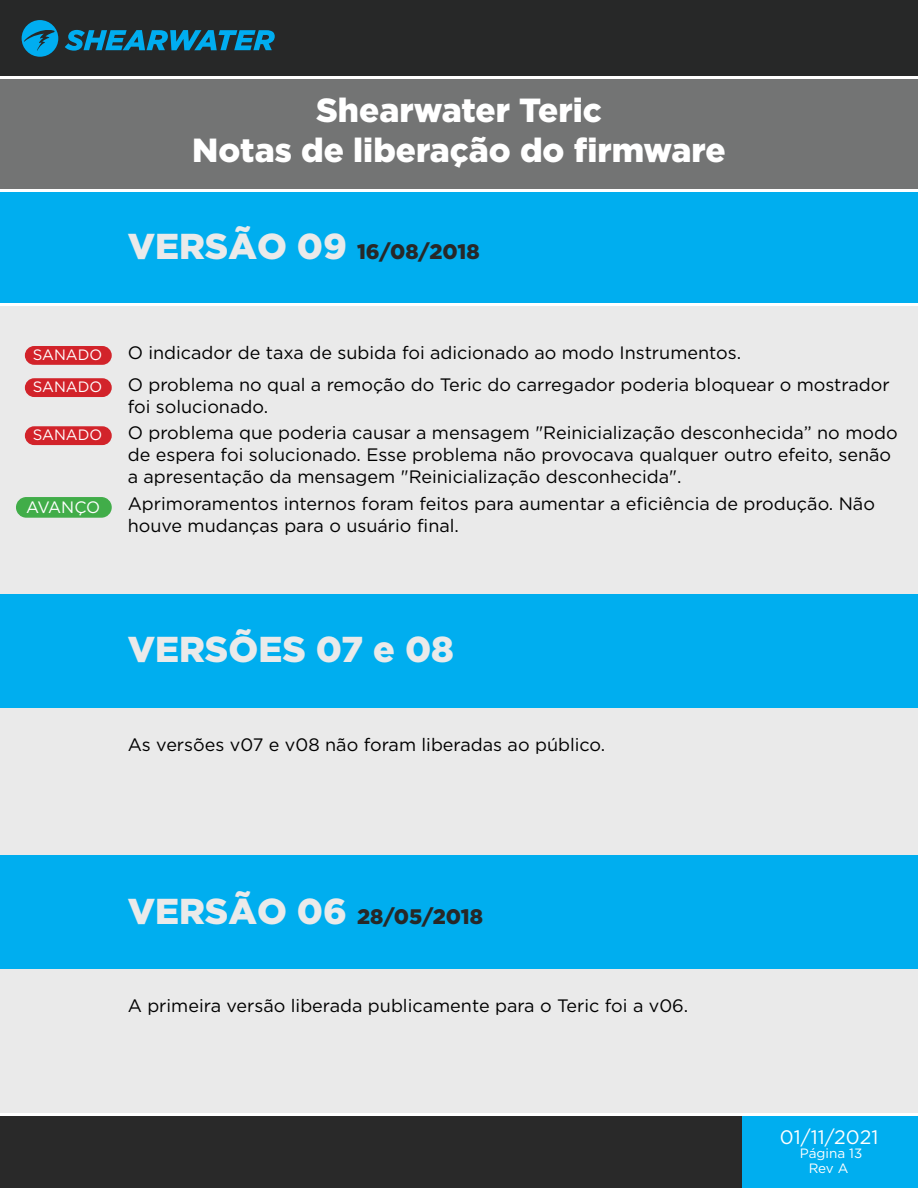
<style>
.page{position:relative;width:918px;height:1188px;background:#fff}
.page>*{position:absolute;margin:0;border:0;box-sizing:border-box;transform-origin:0 0}
.t1{font:900 36px "Gotham HTF";color:#eaeaea}
.t2{font:900 33.45px/40.2px "Gotham HTF";color:#fff;text-align:center}
.t3{font:900 21px "Gotham HTF";color:#272828}
.t4{font:19.5px "Gotham HTF";color:#fff}
.t5{font:18px/21.6px "Gotham HTF";color:#000}
.t6{font:16.5px "Gotham";letter-spacing:-.02em;color:#fff}
.t7{font:15px/32.2px "Gotham HTF";color:#fff}
.t8{font:13.5px "Gotham HTF";color:#fff}
.s1{font-size:36px;color:#eaeaea}
</style>
<div class="page">
<div style="left:0;top:0;width:918px;height:77px;background:#272828"></div>
<div style="left:0;top:1114px;width:918px;height:74px;background:#292929"></div>
<div style="left:0;top:305px;width:918px;height:809px;background:#eaeaea"></div>
<svg style="left:65px;top:30px;width:210px;height:21px"></svg>
<svg style="left:22px;top:20px;width:36px;height:37px"></svg>
<div style="left:0;top:191px;width:918px;height:114px;background:#00aeef"></div>
<div style="left:0;top:77px;width:918px;height:114px;background:#737474"></div>
<div style="left:742px;top:1114px;width:176px;height:74px;background:#00aeef"></div>
<hr style="left:0;top:76px;width:918px;height:3px;background:#fff">
<hr style="left:0;top:189px;width:918px;height:3px;background:#fff">
<hr style="left:0;top:303px;width:918px;height:3px;background:#fff">
<hr style="left:0;top:1113px;width:918px;height:3px;background:#fff">
<div style="left:0;top:594px;width:918px;height:114px;background:#00aeef"></div>
<div style="left:0;top:855px;width:918px;height:114px;background:#00aeef"></div>
<div style="left:17px;top:498px;width:94px;height:19px;background:#41ad49;border-radius:10px"></div>
<div style="left:16px;top:497px;width:96px;height:21px;border:2px solid #41ad49;border-radius:10px"></div>
<div style="left:26px;top:347px;width:85px;height:17px;background:#d2232a;border-radius:9px"></div>
<div style="left:25px;top:346px;width:87px;height:19px;border:2px solid #d2232a;border-radius:9px"></div>
<div style="left:26px;top:379px;width:85px;height:17px;background:#d2232a;border-radius:9px"></div>
<div style="left:25px;top:378px;width:87px;height:19px;border:2px solid #d2232a;border-radius:9px"></div>
<div style="left:26px;top:427px;width:85px;height:17px;background:#d2232a;border-radius:9px"></div>
<div style="left:25px;top:426px;width:87px;height:19px;border:2px solid #d2232a;border-radius:9px"></div>
<h2 class="t2" style="left:192px;top:89px;width:535px">Shearwater Teric<br>Notas de liberação do firmware</h2>
<p class="t3" style="left:128px;top:240px;width:353px"><span class="s1">VERSÃO 09</span> 16/08/2018</p>
<p class="t7" style="left:33px;top:338px;width:71px">SANADO<br>SANADO</p>
<p class="t7" style="left:33px;top:419px;width:71px">SANADO</p>
<p class="t6" style="left:26px;top:497px;width:76px">AVANÇO</p>
<p class="t5" style="left:128px;top:336px;width:764px;line-height:32.2px">O indicador de taxa de subida foi adicionado ao modo Instrumentos.<br>O problema no qual a remoção do Teric do carregador poderia bloquear o mostrador</p>
<p class="t5" style="left:128px;top:393px;width:771px;line-height:26.4px">foi solucionado.<br>O problema que poderia causar a mensagem "Reinicialização desconhecida” no modo</p>
<p class="t5" style="left:128px;top:444px;width:765px">de espera foi solucionado. Esse problema não provocava qualquer outro efeito, senão a apresentação da mensagem "Reinicialização desconhecida".</p>
<p class="t5" style="left:128px;top:493px;width:749px">Aprimoramentos internos foram feitos para aumentar a eficiência de produção. Não houve mudanças para o usuário final.</p>
<h1 class="t1" style="left:128px;top:629px;width:328px">VERSÕES 07 e 08</h1>
<p class="t5" style="left:128px;top:733px;width:479px">As versões v07 e v08 não foram liberadas ao público.</p>
<p class="t3" style="left:128px;top:904px;width:357px"><span class="s1">VERSÃO 06</span> 28/05/2018</p>
<p class="t5" style="left:128px;top:995px;width:562px">A primeira versão liberada publicamente para o Teric foi a v06.</p>
<p class="t4" style="left:780px;top:1126px;width:100px">01/11/2021</p>
<p class="t8" style="left:809px;top:1160px;width:41px">Rev A</p>
<p class="t8" style="left:800px;top:1146px;width:64px">Página 13</p>
</div>
